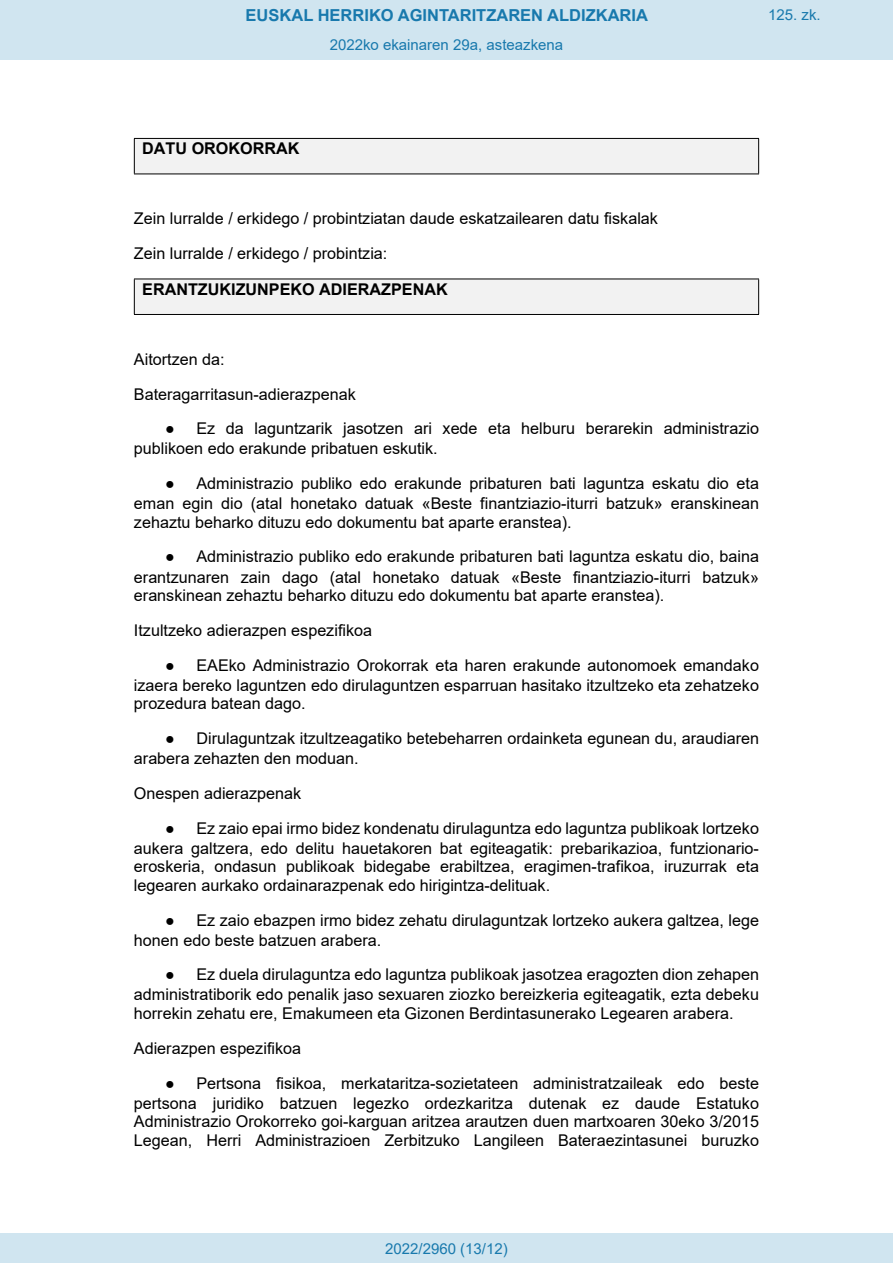
<style>
.page{position:relative;width:893px;height:1263px;background:#fff}
.page>*{position:absolute;margin:0;border:0;box-sizing:border-box;transform-origin:0 0}
.t1{font:700 16.5px "Arial";color:#1879ad}
.t2{font:16.2px/19.4px "Arial";color:#000;text-align:justify}
.t3{font:700 16.2px "Arial";color:#000}
.Paginacion_Centro{font:15px "Arial";color:#1879ad}
.s1{font-family:"Courier New"}
</style>
<div class="page">
<div style="left:135px;top:139px;width:623px;height:35px;background:#f2f2f2"></div>
<hr style="left:134px;top:139px;width:1px;height:35px;background:#000">
<hr style="left:758px;top:139px;width:1px;height:35px;background:#000">
<hr style="left:134px;top:138px;width:625px;height:1px;background:#000">
<hr style="left:134px;top:174px;width:625px;height:1px;background:#000">
<div style="left:135px;top:279px;width:623px;height:35px;background:#f2f2f2"></div>
<hr style="left:134px;top:279px;width:1px;height:35px;background:#000">
<hr style="left:758px;top:279px;width:1px;height:35px;background:#000">
<hr style="left:134px;top:279px;width:625px;height:1px;background:#000">
<hr style="left:134px;top:314px;width:625px;height:1px;background:#000">
<div style="left:0;top:0;width:893px;height:60px;background:#d0e5f0"></div>
<div style="left:0;top:1233px;width:893px;height:30px;background:#d0e5f0"></div>
<p class="t1" style="left:246px;top:3px;width:404px">EUSKAL HERRIKO AGINTARITZAREN ALDIZKARIA</p>
<p class="Paginacion_Centro" style="left:768px;top:5px;width:54px">125. zk.</p>
<p class="Paginacion_Centro" style="left:330px;top:35px;width:235px">2022ko ekainaren 29a, asteazkena</p>
<p class="t3" style="left:142px;top:137px;width:159px">DATU OROKORRAK</p>
<p class="t2" style="left:134px;top:209px;width:526px">Zein lurralde / erkidego / probintziatan daude eskatzailearen datu fiskalak</p>
<p class="t2" style="left:134px;top:244px;width:255px">Zein lurralde / erkidego / probintzia:</p>
<p class="t3" style="left:142px;top:277px;width:307px">ERANTZUKIZUNPEKO ADIERAZPENAK</p>
<p class="t2" style="left:134px;top:342px;width:224px;line-height:34.8px">Aitortzen da:<br>Bateragarritasun-adierazpenak</p>
<p class="t2" style="left:134px;top:418px;width:627px;line-height:20px;text-indent:31px"><span class="s1">●</span> Ez da laguntzarik jasotzen ari xede eta helburu berarekin administrazio publikoen edo erakunde pribatuen eskutik.</p>
<p class="t2" style="left:134px;top:474px;width:627px;text-indent:31px"><span class="s1">●</span> Administrazio publiko edo erakunde pribaturen bati laguntza eskatu dio eta eman egin dio (atal honetako datuak «Beste finantziazio-iturri batzuk» eranskinean zehaztu beharko dituzu edo dokumentu bat aparte eranstea).</p>
<p class="t2" style="left:134px;top:547px;width:627px;text-indent:31px"><span class="s1">●</span> Administrazio publiko edo erakunde pribaturen bati laguntza eskatu dio, baina erantzunaren zain dago (atal honetako datuak «Beste finantziazio-iturri batzuk» eranskinean zehaztu beharko dituzu edo dokumentu bat aparte eranstea).</p>
<p class="t2" style="left:134px;top:620px;width:240px">Itzultzeko adierazpen espezifikoa</p>
<p class="t2" style="left:134px;top:655px;width:627px;text-indent:31px"><span class="s1">●</span> EAEko Administrazio Orokorrak eta haren erakunde autonomoek emandako izaera bereko laguntzen edo dirulaguntzen esparruan hasitako itzultzeko eta zehatzeko prozedura batean dago.</p>
<p class="t2" style="left:134px;top:728px;width:627px;line-height:20px;text-indent:31px"><span class="s1">●</span> Dirulaguntzak itzultzeagatiko betebeharren ordainketa egunean du, araudiaren arabera zehazten den moduan.</p>
<p class="t2" style="left:134px;top:783px;width:169px">Onespen adierazpenak</p>
<p class="t2" style="left:134px;top:818px;width:627px;text-indent:31px"><span class="s1">●</span> Ez zaio epai irmo bidez kondenatu dirulaguntza edo laguntza publikoak lortzeko aukera galtzera, edo delitu hauetakoren bat egiteagatik: prebarikazioa, funtzionario&shy;eroskeria, ondasun publikoak bidegabe erabiltzea, eragimen-trafikoa, iruzurrak eta legearen aurkako ordainarazpenak edo hirigintza-delituak.</p>
<p class="t2" style="left:134px;top:910px;width:627px;line-height:20px;text-indent:31px"><span class="s1">●</span> Ez zaio ebazpen irmo bidez zehatu dirulaguntzak lortzeko aukera galtzea, lege honen edo beste batzuen arabera.</p>
<p class="t2" style="left:134px;top:965px;width:627px;text-indent:31px"><span class="s1">●</span> Ez duela dirulaguntza edo laguntza publikoak jasotzea eragozten dion zehapen administratiborik edo penalik jaso sexuaren ziozko bereizkeria egiteagatik, ezta debeku horrekin zehatu ere, Emakumeen eta Gizonen Berdintasunerako Legearen arabera.</p>
<p class="t2" style="left:134px;top:1038px;width:169px">Adierazpen espezifikoa</p>
<p class="t2" style="left:134px;top:1073px;width:627px;text-indent:31px"><span class="s1">●</span> Pertsona fisikoa, merkataritza-sozietateen administratzaileak edo beste pertsona juridiko batzuen legezko ordezkaritza dutenak ez daude Estatuko Administrazio Orokorreko goi-karguan aritzea arautzen duen martxoaren 30eko 3/2015<br>Legean, Herri Administrazioen Zerbitzuko Langileen Bateraezintasunei buruzko</p>
<p class="Paginacion_Centro" style="left:385px;top:1238px;width:124px">2022/2960 (13/12)</p>
</div>
